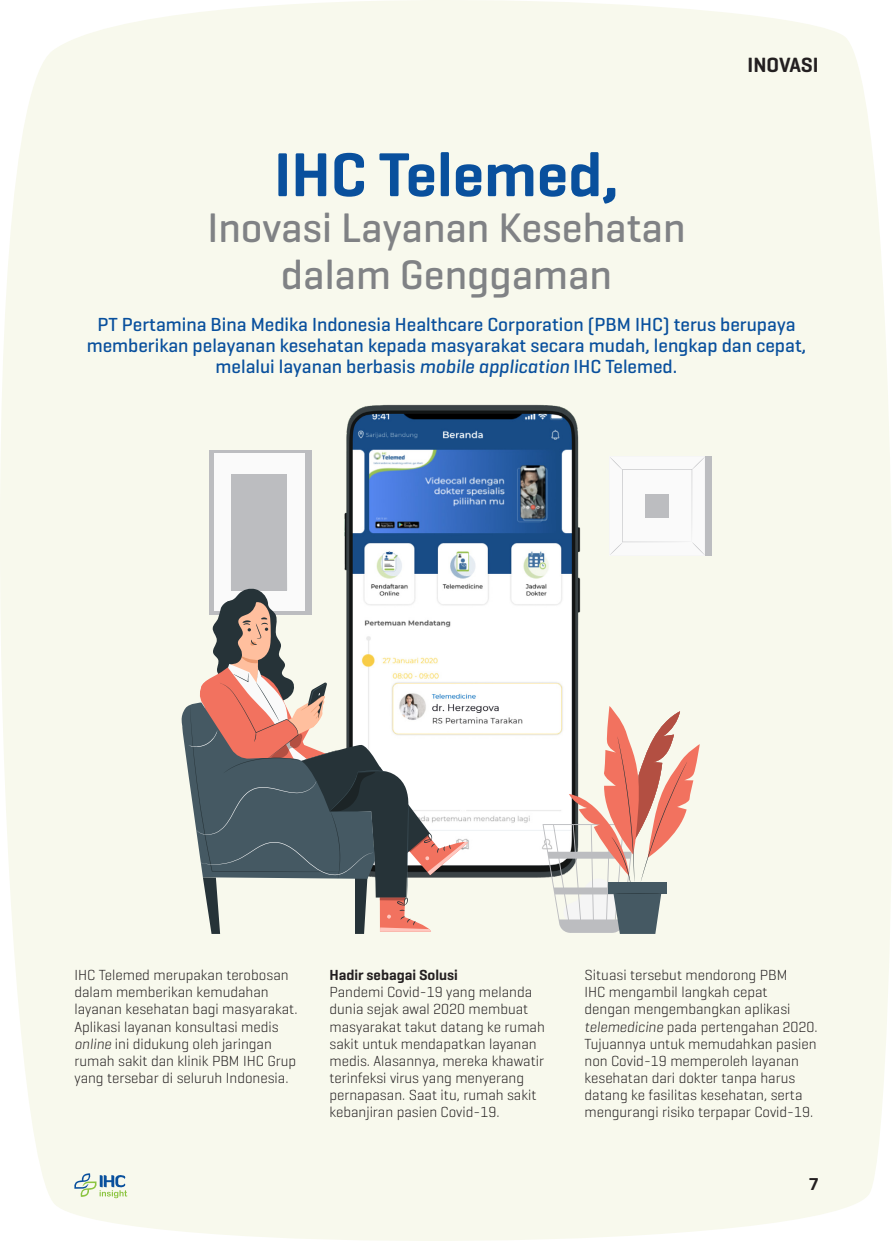
<style>
.page{position:relative;width:893px;height:1241px;background:#fff}
.page>*{position:absolute;margin:0;border:0;box-sizing:border-box;transform-origin:0 0}
.t1{font:600 63px "Geogrotesque";color:#09509d}
.t2{font:500 42px "Geogrotesque";color:#808285}
.t3{font:600 21px "Geogrotesque";letter-spacing:-.005em;color:#231f20}
.t4{font:500 19.25px/21.2px "Geogrotesque";color:#09509d;text-align:center}
.t5{font:600 17.5px "Geogrotesque";color:#231f20}
.t6{font:300 14.88px/17.2px "Geogrotesque";color:#231f20}
.t7{font:600 14.88px "Geogrotesque";color:#231f20}
.s1{font-style:italic}
</style>
<div class="page">
<div style="left:0;top:0;width:893px;height:1240px;background:#f8f9ed"></div>
<img style="left:334px;top:395px;width:255px;height:493px">
<div style="left:209px;top:450px;width:100px;height:164px;background:#bcbdc0"></div>
<div style="left:214px;top:453px;width:90px;height:157px;background:#fafafa"></div>
<div style="left:231px;top:473px;width:56px;height:117px;background:#bcbdc0"></div>
<svg style="left:179px;top:506px;width:289px;height:427px"></svg>
<div style="left:616px;top:456px;width:95px;height:99px;background:#bcbdc0"></div>
<div style="left:610px;top:456px;width:95px;height:99px;background:#fafafa"></div>
<div style="left:646px;top:494px;width:23px;height:23px;background:#bcbdc0"></div>
<svg style="left:542px;top:705px;width:158px;height:228px"></svg>
<svg style="left:74px;top:1172px;width:53px;height:25px"></svg>
<p class="t3" style="left:748px;top:52px;width:72px">INOVASI</p>
<p class="t1" style="left:274px;top:135px;width:346px">IHC Telemed,</p>
<p class="t2" style="left:207px;top:202px;width:479px">Inovasi Layanan Kesehatan</p>
<p class="t2" style="left:281px;top:248px;width:333px">dalam Genggaman</p>
<p class="t4" style="left:87px;top:313px;width:721px">PT Pertamina Bina Medika Indonesia Healthcare Corporation (PBM IHC) terus berupaya memberikan pelayanan kesehatan kepada masyarakat secara mudah, lengkap dan cepat, melalui layanan berbasis <span class="s1">mobile application</span> IHC Telemed.</p>
<p class="t6" style="left:74px;top:966px;width:225px">IHC Telemed merupakan terobosan dalam memberikan kemudahan layanan kesehatan bagi masyarakat.<br>Aplikasi layanan konsultasi medis <span class="s1">online</span> ini didukung oleh jaringan rumah sakit dan klinik PBM IHC Grup yang tersebar di seluruh Indonesia.</p>
<p class="t7" style="left:329px;top:965px;width:130px">Hadir sebagai Solusi</p>
<p class="t6" style="left:329px;top:983px;width:217px">Pandemi Covid-19 yang melanda dunia sejak awal 2020 membuat masyarakat takut datang ke rumah sakit untuk mendapatkan layanan medis. Alasannya, mereka khawatir terinfeksi virus yang menyerang pernapasan. Saat itu, rumah sakit kebanjiran pasien Covid-19.</p>
<p class="t6" style="left:584px;top:966px;width:235px">Situasi tersebut mendorong PBM<br>IHC mengambil langkah cepat<br>dengan mengembangkan aplikasi <span class="s1">telemedicine</span> pada pertengahan 2020.<br>Tujuannya untuk memudahkan pasien non Covid-19 memperoleh layanan kesehatan dari dokter tanpa harus datang ke fasilitas kesehatan, serta mengurangi risiko terpapar Covid-19.</p>
<p class="t5" style="left:809px;top:1172px;width:11px">7</p>
</div>
